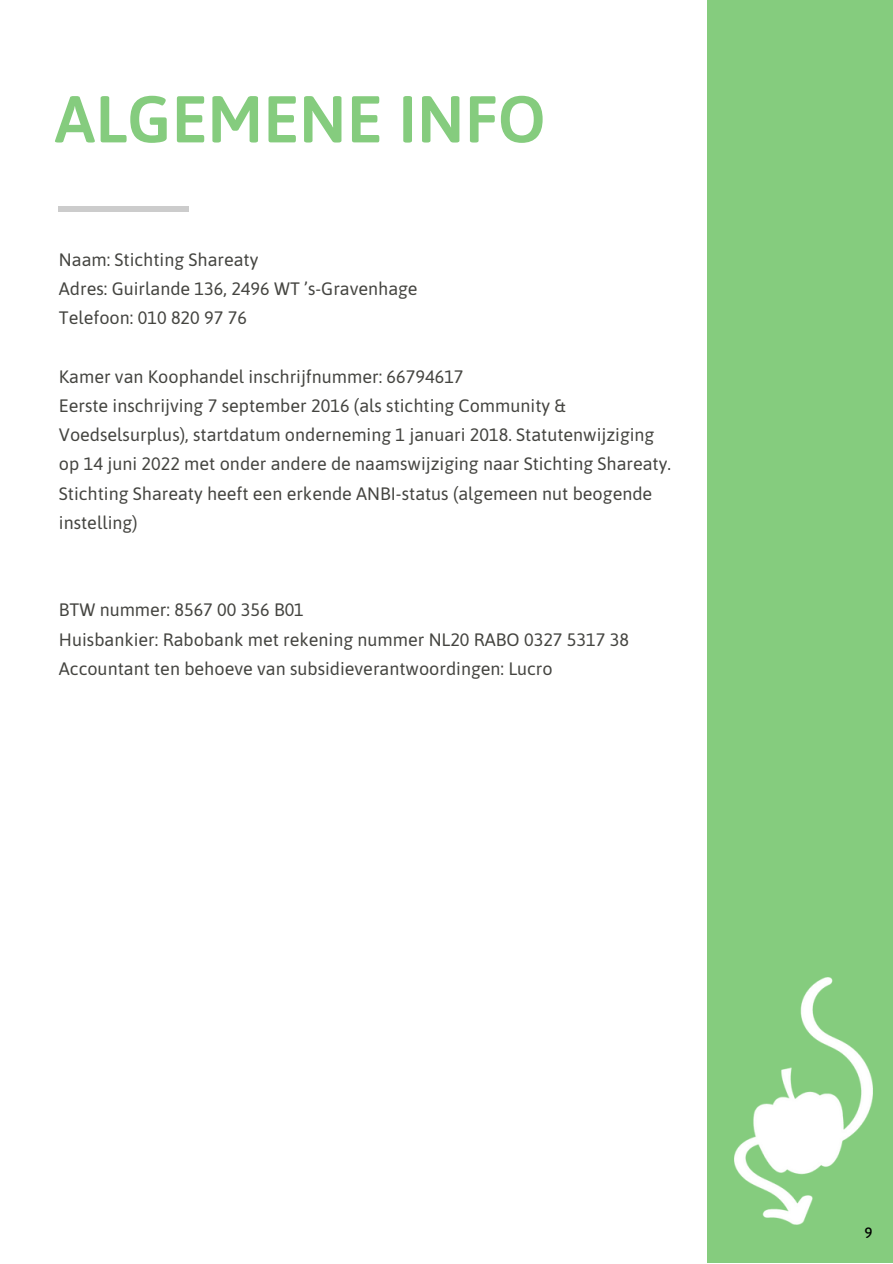
<style>
.page{position:relative;width:893px;height:1264px;background:#fff}
.page>*{position:absolute;margin:0;border:0;box-sizing:border-box;transform-origin:0 0}
.t1{font:600 66px "Asap";color:#85cc7e}
.t2{font:18px/29.2px "Asap";color:#444440}
.t3{font:500 15px "Asap";color:#000}
</style>
<div class="page">
<div style="left:707px;top:0;width:185px;height:1262px;background:#85cc7e"></div>
<div style="left:59px;top:206px;width:130px;height:5px;background:#ccc"></div>
<img style="left:734px;top:977px;width:138px;height:247px">
<p class="t1" style="left:55px;top:81px;width:492px">ALGEMENE INFO</p>
<p class="t2" style="left:59px;top:244px;width:201px">Naam: Stichting Shareaty</p>
<p class="t2" style="left:59px;top:274px;width:360px">Adres: Guirlande 136, 2496 WT ’s-Gravenhage</p>
<p class="t2" style="left:59px;top:303px;width:189px">Telefoon: 010 820 97 76</p>
<p class="t2" style="left:59px;top:361px;width:406px">Kamer van Koophandel inschrijfnummer: 66794617</p>
<p class="t2" style="left:59px;top:390px;width:613px">Eerste inschrijving 7 september 2016 (als stichting Community &amp;<br>Voedselsurplus), startdatum onderneming 1 januari 2018. Statutenwijziging op 14 juni 2022 met onder andere de naamswijziging naar Stichting Shareaty.</p>
<p class="t2" style="left:59px;top:478px;width:594px">Stichting Shareaty heeft een erkende ANBI-status (algemeen nut beogende instelling)</p>
<p class="t2" style="left:59px;top:595px;width:246px">BTW nummer: 8567 00 356 B01</p>
<p class="t2" style="left:59px;top:624px;width:571px">Huisbankier: Rabobank met rekening nummer NL20 RABO 0327 5317 38</p>
<p class="t2" style="left:59px;top:654px;width:495px">Accountant ten behoeve van subsidieverantwoordingen: Lucro</p>
<p class="t3" style="left:864px;top:1223px;width:10px">9</p>
</div>
